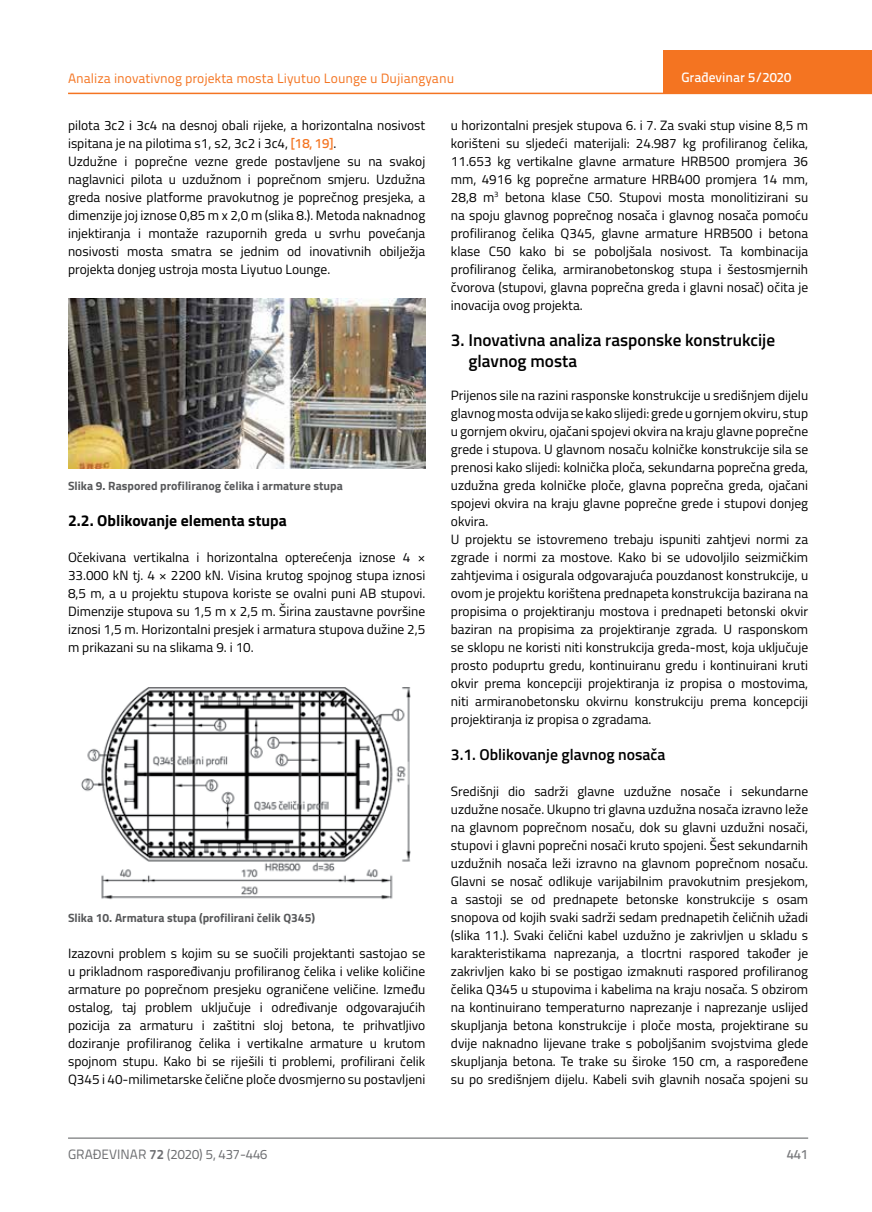
<style>
.page{position:relative;width:872px;height:1212px;background:#fff}
.page>*{position:absolute;margin:0;border:0;box-sizing:border-box;transform-origin:0 0}
.t1{font:600 17.25px/21px "Titillium";color:#000}
.t2{font:700 15.75px "Titillium";color:#000}
.t3{font:600 15.75px "Titillium";color:#000}
.t4{font:13.5px/18px "Titillium";color:#000;text-align:justify}
.t5{font:13.5px "Titillium Text 22 L";color:#f47421}
.t6{font:13.5px "Titillium Text 22 L";color:#6d6e71}
.t7{font:500 13.5px "Titillium Text 22 L";color:#fff}
.t8{font:500 13.5px "Titillium Text 22 L";color:#797a7d}
.t9{font:700 12px "Titillium";color:#58595b}
.s1{font-family:"Titillium Text 22 L";font-weight:500;color:#f47421}
.s2{font-weight:700}
</style>
<div class="page">
<hr style="left:68px;top:93px;width:804px;height:1px;background:#f47421">
<div style="left:663px;top:50px;width:209px;height:44px;background:#f47421"></div>
<hr style="left:68px;top:1138px;width:740px;height:1px;background:#58595b">
<img style="left:68px;top:298px;width:357px;height:170px">
<img style="left:81px;top:687px;width:330px;height:213px">
<p class="t7" style="left:681px;top:67px;width:111px">Građevinar 5/2020</p>
<p class="t5" style="left:68px;top:68px;width:388px">Analiza inovativnog projekta mosta Liyutuo Lounge u Dujiangyanu</p>
<p class="t4" style="left:68px;top:115px;width:359px;text-align:left">pilota 3c2 i 3c4 na desnoj obali rijeke, a horizontalna nosivost ispitana je na pilotima s1, s2, 3c2 i 3c4, <span class="s1">[18, 19]</span>.<br>Uzdužne i poprečne vezne grede postavljene su na svakoj naglavnici pilota u uzdužnom i poprečnom smjeru. Uzdužna greda nosive platforme pravokutnog je poprečnog presjeka, a dimenzije joj iznose 0,85 m x 2,0 m (slika 8.). Metoda naknadnog injektiranja i montaže razupornih greda u svrhu povećanja nosivosti mosta smatra se jednim od inovativnih obilježja projekta donjeg ustroja mosta Liyutuo Lounge.</p>
<p class="t4" style="left:451px;top:115px;width:359px">u horizontalni presjek stupova 6. i 7. Za svaki stup visine 8,5 m korišteni su sljedeći materijali: 24.987 kg profiliranog čelika, 11.653 kg vertikalne glavne armature HRB500 promjera 36 mm, 4916 kg poprečne armature HRB400 promjera 14 mm, 28,8 m<sup>3</sup> betona klase C50. Stupovi mosta monolitizirani su na spoju glavnog poprečnog nosača i glavnog nosača pomoću profiliranog čelika Q345, glavne armature HRB500 i betona klase C50 kako bi se poboljšala nosivost. Ta kombinacija profiliranog čelika, armiranobetonskog stupa i šestosmjernih čvorova (stupovi, glavna poprečna greda i glavni nosač) očita je inovacija ovog projekta.</p>
<p class="t1" style="left:468px;top:328px;width:308px;text-indent:-18px">3. Inovativna analiza rasponske konstrukcije glavnog mosta</p>
<p class="t4" style="left:451px;top:385px;width:359px;text-align:left">Prijenos sile na razini rasponske konstrukcije u središnjem dijelu glavnog mosta odvija se kako slijedi: grede u gornjem okviru, stup u gornjem okviru, ojačani spojevi okvira na kraju glavne poprečne grede i stupova. U glavnom nosaču kolničke konstrukcije sila se prenosi kako slijedi: kolnička ploča, sekundarna poprečna greda, uzdužna greda kolničke ploče, glavna poprečna greda, ojačani spojevi okvira na kraju glavne poprečne grede i stupovi donjeg okvira.<br>U projektu se istovremeno trebaju ispuniti zahtjevi normi za zgrade i normi za mostove. Kako bi se udovoljilo seizmičkim zahtjevima i osigurala odgovarajuća pouzdanost konstrukcije, u ovom je projektu korištena prednapeta konstrukcija bazirana na propisima o projektiranju mostova i prednapeti betonski okvir baziran na propisima za projektiranje zgrada. U rasponskom se sklopu ne koristi niti konstrukcija greda-most, koja uključuje prosto poduprtu gredu, kontinuiranu gredu i kontinuirani kruti okvir prema koncepciji projektiranja iz propisa o mostovima, niti armiranobetonsku okvirnu konstrukciju prema koncepciji projektiranja iz propisa o zgradama.</p>
<p class="t3" style="left:451px;top:743px;width:216px">3.1. Oblikovanje glavnog nosača</p>
<p class="t4" style="left:451px;top:782px;width:359px">Središnji dio sadrži glavne uzdužne nosače i sekundarne uzdužne nosače. Ukupno tri glavna uzdužna nosača izravno leže na glavnom poprečnom nosaču, dok su glavni uzdužni nosači, stupovi i glavni poprečni nosači kruto spojeni. Šest sekundarnih uzdužnih nosača leži izravno na glavnom poprečnom nosaču.<br>Glavni se nosač odlikuje varijabilnim pravokutnim presjekom, a sastoji se od prednapete betonske konstrukcije s osam snopova od kojih svaki sadrži sedam prednapetih čeličnih užadi (slika 11.). Svaki čelični kabel uzdužno je zakrivljen u skladu s karakteristikama naprezanja, a tlocrtni raspored također je zakrivljen kako bi se postigao izmaknuti raspored profiliranog čelika Q345 u stupovima i kabelima na kraju nosača. S obzirom na kontinuirano temperaturno naprezanje i naprezanje uslijed skupljanja betona konstrukcije i ploče mosta, projektirane su dvije naknadno lijevane trake s poboljšanim svojstvima glede skupljanja betona. Te trake su široke 150 cm, a raspoređene su po središnjem dijelu. Kabeli svih glavnih nosača spojeni su</p>
<p class="t9" style="left:68px;top:476px;width:276px">Slika 9. Raspored profiliranog čelika i armature stupa</p>
<p class="t2" style="left:68px;top:508px;width:220px">2.2. Oblikovanje elementa stupa</p>
<p class="t4" style="left:68px;top:547px;width:359px">Očekivana vertikalna i horizontalna opterećenja iznose 4 × 33.000 kN tj. 4 × 2200 kN. Visina krutog spojnog stupa iznosi 8,5 m, a u projektu stupova koriste se ovalni puni AB stupovi.<br>Dimenzije stupova su 1,5 m x 2,5 m. Širina zaustavne površine iznosi 1,5 m. Horizontalni presjek i armatura stupova dužine 2,5 m prikazani su na slikama 9. i 10.</p>
<p class="t9" style="left:68px;top:909px;width:248px">Slika 10. Armatura stupa (profilirani čelik Q345)</p>
<p class="t4" style="left:68px;top:944px;width:359px">Izazovni problem s kojim su se suočili projektanti sastojao se u prikladnom raspoređivanju profiliranog čelika i velike količine armature po poprečnom presjeku ograničene veličine. Između ostalog, taj problem uključuje i određivanje odgovarajućih pozicija za armaturu i zaštitni sloj betona, te prihvatljivo doziranje profiliranog čelika i vertikalne armature u krutom spojnom stupu. Kako bi se riješili ti problemi, profilirani čelik Q345 i 40-milimetarske čelične ploče dvosmjerno su postavljeni</p>
<p class="t6" style="left:68px;top:1144px;width:201px">GRAĐEVINAR <span class="s2">72</span> (2020) 5, 437-446</p>
<p class="t8" style="left:786px;top:1144px;width:23px">441</p>
</div>
